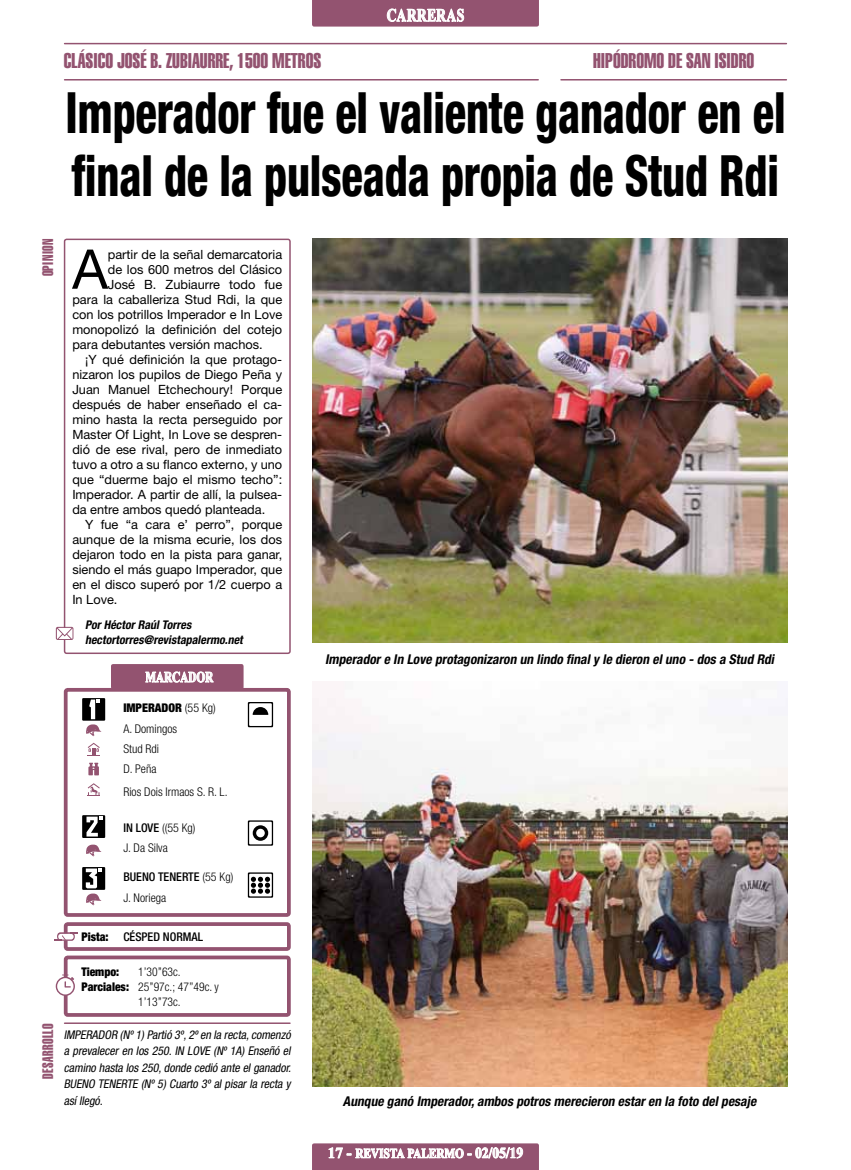
<style>
.page{position:relative;width:851px;height:1170px;background:#fff}
.page>*{position:absolute;margin:0;border:0;box-sizing:border-box;transform-origin:0 0}
.t1{font:800 condensed 57px/63px "Helvetica Neue LT Std";letter-spacing:-.005em;color:#000;scale:.78 1}
.t2{font:54.75px "Helvetica Neue LT Std";color:#000}
.t3{font:21px "Helvetica LT Std Extra Comp";color:#935370}
.t4{font:700 18px "Times New Roman";letter-spacing:.04em;color:#fff;scale:.75 1}
.t5{font:15px "Helvetica LT Std Extra Comp";letter-spacing:.025em;color:#935370}
.t6{font:700 15px "Times New Roman";letter-spacing:-.005em;color:#fff;scale:.75 1}
.t7{font:italic 700 condensed 13.5px "Helvetica Neue LT Std";color:#000}
.t8{font:700 13.5px "Times New Roman";color:#fff;scale:.83 1}
.t9{font:12.75px "Helvetica Neue LT Std";color:#000}
.t10{font:italic condensed 12px/16.5px "Helvetica Neue LT Std";color:#000;text-align:justify}
.t11{font:300 condensed 12px/20.2px "Helvetica Neue LT Std";color:#000}
.t12{font:italic 700 condensed 12px/15px "Helvetica Neue LT Std";color:#000}
.t13{font:900 condensed 12px/15px "Helvetica Neue LT Std";color:#000}
.t14{font:500 condensed 12px "Helvetica Neue LT Std";color:#000}
.s1{font-weight:900}
.s2{font-weight:500}
.s3{font-size:15px}
</style>
<div class="page">
<svg style="left:312px;top:1143px;width:227px;height:26px;background:#a67289"></svg>
<svg style="left:312px;top:0;width:227px;height:27px;background:#9d637d"></svg>
<hr style="left:65px;top:79px;width:473px;height:1px;background:#935370">
<hr style="left:65px;top:43px;width:721px;height:1px;background:#935370">
<hr style="left:561px;top:79px;width:225px;height:1px;background:#935370">
<div style="left:64px;top:238px;width:227px;height:416px;border:2px solid #935370;border-radius:2px"></div>
<svg style="left:56px;top:626px;width:17px;height:14px"></svg>
<img style="left:312px;top:698px;width:475px;height:388px">
<img style="left:312px;top:238px;width:475px;height:404px">
<svg style="left:248px;top:702px;width:25px;height:25px"></svg>
<svg style="left:248px;top:820px;width:25px;height:25px"></svg>
<svg style="left:248px;top:872px;width:25px;height:25px"></svg>
<div style="left:64px;top:688px;width:227px;height:228px;border:4px solid #935370;border-radius:2px"></div>
<hr style="left:65px;top:1022px;width:225px;height:1px;background:#935370">
<div style="left:64px;top:955px;width:227px;height:61px;border:4px solid #935370;border-radius:2px"></div>
<div style="left:64px;top:922px;width:227px;height:28px;border:4px solid #935370;border-radius:2px"></div>
<svg style="left:55px;top:932px;width:22px;height:8px"></svg>
<svg style="left:56px;top:974px;width:19px;height:21px"></svg>
<div style="left:111px;top:664px;width:132px;height:25px;background:#935370;border-radius:2px"></div>
<svg style="left:145px;top:671px;width:68px;height:11px"></svg>
<svg style="left:86px;top:844px;width:16px;height:12px"></svg>
<div style="left:82px;top:698px;width:23px;height:22px;background:#000"></div>
<svg style="left:85px;top:699px;width:17px;height:37px"></svg>
<div style="left:82px;top:815px;width:23px;height:22px;background:#000"></div>
<svg style="left:86px;top:816px;width:16px;height:20px"></svg>
<div style="left:82px;top:867px;width:23px;height:22px;background:#000"></div>
<svg style="left:85px;top:868px;width:17px;height:37px"></svg>
<svg style="left:88px;top:742px;width:12px;height:13px"></svg>
<svg style="left:88px;top:762px;width:11px;height:14px"></svg>
<svg style="left:88px;top:783px;width:12px;height:13px"></svg>
<h3 class="t4" style="left:386px;top:3px;width:105px">CARRERAS</h3>
<h3 class="t3" style="left:64px;top:48px;width:259px">CLÁSICO JOSÉ B. ZUBIAURRE, 1500 METROS</h3>
<h3 class="t3" style="left:593px;top:48px;width:162px">HIPÓDROMO DE SAN ISIDRO</h3>
<h1 class="t1" style="left:65px;top:80px;width:924px">Imperador fue el valiente ganador en el final de la pulseada propia de Stud Rdi</h1>
<p class="t5" style="left:39px;top:276px;width:39px;rotate:-90deg">OPINION</p>
<h2 class="t2" style="left:72px;top:236px;width:37px">A</h2>
<p class="t9" style="left:108px;top:246px;width:176px">partir de la señal demarcatoria</p>
<p class="t9" style="left:108px;top:261px;width:176px">de los 600 metros del Clásico</p>
<p class="t9" style="left:108px;top:276px;width:176px">José B. Zubiaurre todo fue</p>
<p class="t9" style="left:72px;top:291px;width:211px">para la caballeriza Stud Rdi, la que</p>
<p class="t9" style="left:72px;top:306px;width:211px">con los potrillos Imperador e In Love</p>
<p class="t9" style="left:72px;top:321px;width:211px">monopolizó la definición del cotejo</p>
<p class="t9" style="left:72px;top:336px;width:192px">para debutantes versión machos.</p>
<p class="t9" style="left:85px;top:351px;width:199px">¡Y qué definición la que protago-</p>
<p class="t9" style="left:72px;top:366px;width:211px">nizaron los pupilos de Diego Peña y</p>
<p class="t9" style="left:72px;top:381px;width:211px">Juan Manuel Etchechoury! Porque</p>
<p class="t9" style="left:72px;top:396px;width:211px">después de haber enseñado el ca-</p>
<p class="t9" style="left:72px;top:411px;width:211px">mino hasta la recta perseguido por</p>
<p class="t9" style="left:72px;top:426px;width:211px">Master Of Light, In Love se despren-</p>
<p class="t9" style="left:72px;top:441px;width:211px">dió de ese rival, pero de inmediato</p>
<p class="t9" style="left:72px;top:456px;width:211px">tuvo a otro a su flanco externo, y uno</p>
<p class="t9" style="left:72px;top:471px;width:211px">que “duerme bajo el mismo techo”:</p>
<p class="t9" style="left:72px;top:486px;width:211px">Imperador. A partir de allí, la pulsea-</p>
<p class="t9" style="left:72px;top:501px;width:194px">da entre ambos quedó planteada.</p>
<p class="t9" style="left:85px;top:516px;width:199px">Y fue “a cara e’ perro”, porque</p>
<p class="t9" style="left:72px;top:531px;width:211px">aunque de la misma ecurie, los dos</p>
<p class="t9" style="left:72px;top:546px;width:211px">dejaron todo en la pista para ganar,</p>
<p class="t9" style="left:72px;top:561px;width:211px">siendo el más guapo Imperador, que</p>
<p class="t9" style="left:72px;top:576px;width:211px">en el disco superó por 1/2 cuerpo a</p>
<p class="t9" style="left:72px;top:591px;width:47px">In Love.</p>
<p class="t12" style="left:85px;top:617px;width:162px">PorHéctorRaúlTorres hectortorres@revistapalermo.net</p>
<p class="t6" style="left:145px;top:666px;width:92px">MARCADOR</p>
<p class="t11" style="left:123px;top:698px;width:94px"><span class="s1">IMPERADOR</span> (55 Kg)<br>A. Domingos<br>Stud Rdi<br>D. Peña</p>
<p class="t11" style="left:123px;top:781px;width:106px">Rios Dois Irmaos S. R. L.</p>
<p class="t11" style="left:123px;top:817px;width:74px"><span class="s2">IN LOVE</span> ((55 Kg)<br>J. Da Silva</p>
<p class="t11" style="left:123px;top:866px;width:111px"><span class="s2">BUENO TENERTE</span> (55 Kg)<br>J. Noriega</p>
<p class="t5" style="left:39px;top:1078px;width:57px;rotate:-90deg">DESARROLLO</p>
<p class="t14" style="left:123px;top:929px;width:81px">CÉSPED NORMAL</p>
<p class="t11" style="left:138px;top:963px;width:82px;line-height:15px">1’30’’63c.<br>25’’97c.; 47’’49c. y<br>1’13’’73c.</p>
<p class="t13" style="left:81px;top:928px;width:29px">Pista:</p>
<p class="t13" style="left:81px;top:963px;width:49px">Tiempo:<br>Parciales:</p>
<p class="t10" style="left:64px;top:1025px;width:231px">IMPERADOR (Nº1) Partió 3º,2ºen la recta,comenzó a prevalecer en los 250.IN LOVE (Nº 1A) Enseñó el camino hasta los 250,donde cedió ante elganador.<br>BUENO TENERTE (Nº 5) Cuarto 3º al pisar la recta y asíllegó.</p>
<p class="t7" style="left:325px;top:650px;width:453px">Imperadore In Love protagonizaron un lindo finaly le dieron eluno -dos a Stud Rdi</p>
<p class="t7" style="left:343px;top:1092px;width:417px">Aunque ganó Imperador,ambos potros merecieron estaren la foto delpesaje</p>
<p class="t8" style="left:328px;top:1143px;width:237px"><span class="s3">17 -</span> REVISTA PALERMO <span class="s3">- 02/05/19</span></p>
</div>
